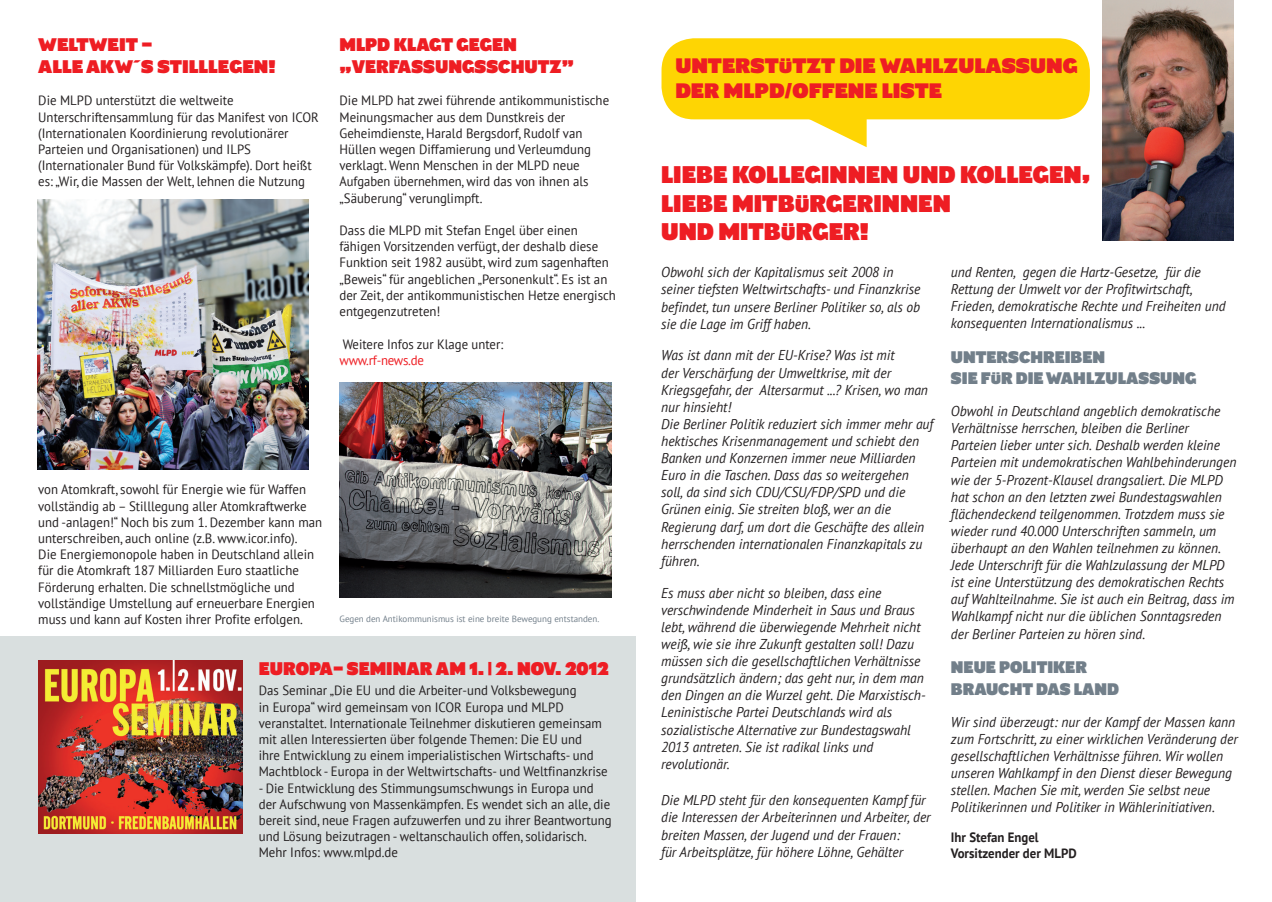
<style>
.page{position:relative;width:1272px;height:902px;background:#fff}
.page>*{position:absolute;margin:0;border:0;box-sizing:border-box;transform-origin:0 0}
.t1{font:23.7px/28.5px "Shire Derbyshire";color:#ee1d23;scale:.95 1}
.t2{font:20.55px/24.8px "Shire Derbyshire";color:#ee1d23}
.t3{font:18px/21.6px "Shire Derbyshire";color:#ee1d23;scale:.95 1}
.t4{font:18px/21.6px "Shire Derbyshire";color:#ee1d23}
.t5{font:16.5px/21.6px "Shire Derbyshire";color:#727f8a;scale:.95 1}
.t6{font:italic 14.25px/17.1px "PT Sans";color:#231f20;scale:.95 1}
.t7{font:13.5px/16.2px "PT Sans";color:#231f20;scale:.95 1}
.t8{font:700 13.5px/16.2px "PT Sans";color:#231f20;scale:.95 1}
.t9{font:13.5px "PT Sans";color:#231f20;scale:.94 1}
.t10{font:13.5px "PT Sans";letter-spacing:-.02em;color:#ee1d23;scale:.95 1}
.t11{font:9px "PT Sans";color:#727f8a}
</style>
<div class="page">
<svg style="left:808px;top:119px;width:58px;height:28px"></svg>
<div style="left:661px;top:38px;width:428px;height:81px;background:#fed503;border-radius:32px"></div>
<img style="left:339px;top:382px;width:272px;height:215px">
<img style="left:1102px;top:0;width:131px;height:240px">
<div style="left:0;top:636px;width:636px;height:265px;background:#d9dfdf"></div>
<img style="left:39px;top:660px;width:204px;height:173px">
<img style="left:37px;top:200px;width:272px;height:269px">
<p class="t4" style="left:38px;top:34px;width:239px">WELTWEIT -<br>ALLE AKW´S STILLLEGEN!</p>
<p class="t7" style="left:38px;top:92px;width:297px">Die MLPD unterstützt die weltweite Unterschriftensammlung für das Manifest von ICOR (Internationalen Koordinierung revolutionärer Parteien und Organisationen) und ILPS (Internationaler Bund für Volkskämpfe). Dort heißt es: „Wir, die Massen der Welt, lehnen die Nutzung</p>
<p class="t3" style="left:339px;top:34px;width:248px">MLPD KLAGT GEGEN „VERFASSUNGSSCHUTZ”</p>
<p class="t7" style="left:339px;top:92px;width:285px">Die MLPD hat zwei führende antikommunistische Meinungsmacher aus dem Dunstkreis der Geheimdienste, Harald Bergsdorf, Rudolf van Hüllen wegen Diffamierung und Verleumdung verklagt. Wenn Menschen in der MLPD neue Aufgaben übernehmen, wird das von ihnen als „Säuberung“ verunglimpft.</p>
<p class="t7" style="left:339px;top:222px;width:292px">Dass die MLPD mit Stefan Engel über einen fähigen Vorsitzenden verfügt, der deshalb diese Funktion seit 1982 ausübt, wird zum sagenhaften „Beweis“ für angeblichen „Personenkult“. Es ist an der Zeit, der antikommunistischen Hetze energisch entgegenzutreten!</p>
<p class="t9" style="left:342px;top:335px;width:172px">Weitere Infos zur Klage unter:</p>
<p class="t10" style="left:339px;top:351px;width:90px">www.rf-news.de</p>
<p class="t7" style="left:38px;top:481px;width:300px">von Atomkraft, sowohl für Energie wie für Waffen vollständig ab – Stilllegung aller Atomkraftwerke und -anlagen!“ Noch bis zum 1. Dezember kann man unterschreiben, auch online (z.B. www.icor.info).<br>Die Energiemonopole haben in Deutschland allein für die Atomkraft 187 Milliarden Euro staatliche Förderung erhalten. Die schnellstmögliche und vollständige Umstellung auf erneuerbare Energien muss und kann auf Kosten ihrer Profite erfolgen.</p>
<p class="t3" style="left:259px;top:657px;width:370px">EUROPA- SEMINAR AM 1. | 2. NOV. 2012</p>
<p class="t7" style="left:259px;top:682px;width:369px">Das Seminar „Die EU und die Arbeiter-und Volksbewegung<br>in Europa“ wird gemeinsam von ICOR Europa und MLPD veranstaltet. Internationale Teilnehmer diskutieren gemeinsam mit allen Interessierten über folgende Themen: Die EU und<br>ihre Entwicklung zu einem imperialistischen Wirtschafts- und Machtblock - Europa in der Weltwirtschafts- und Weltfinanzkrise</p>
<p class="t7" style="left:259px;top:779px;width:373px">- Die Entwicklung des Stimmungsumschwungs in Europa und der Aufschwung von Massenkämpfen. Es wendet sich an alle, die bereit sind, neue Fragen aufzuwerfen und zu ihrer Beantwortung und Lösung beizutragen - weltanschaulich offen, solidarisch.<br>Mehr Infos: www.mlpd.de</p>
<p class="t11" style="left:339px;top:612px;width:261px">Gegen den Antikommunismus ist eine breite Bewegung entstanden.</p>
<h2 class="t2" style="left:675px;top:54px;width:404px">UNTERSTÜTZT DIE WAHLZULASSUNG<br>DER MLPD/OFFENE LISTE</h2>
<h1 class="t1" style="left:661px;top:161px;width:453px">LIEBE KOLLEGINNEN UND KOLLEGEN,<br>LIEBE MITBÜRGERINNEN<br>UND MITBÜRGER!</h1>
<p class="t6" style="left:661px;top:263px;width:274px">Obwohl sich der Kapitalismus seit 2008 in seiner tiefsten Weltwirtschafts- und Finanzkrise befindet, tun unsere Berliner Politiker so, als ob sie die Lage im Griff haben.</p>
<p class="t6" style="left:661px;top:346px;width:288px">Was ist dann mit der EU-Krise? Was ist mit<br>der Verschärfung der Umweltkrise, mit der Kriegsgefahr, der Altersarmut ...? Krisen, wo man nur hinsieht!<br>Die Berliner Politik reduziert sich immer mehr auf hektisches Krisenmanagement und schiebt den Banken und Konzernen immer neue Milliarden Euro in die Taschen. Dass das so weitergehen soll, da sind sich CDU/CSU/FDP/SPD und die Grünen einig. Sie streiten bloß, wer an die Regierung darf, um dort die Geschäfte des allein herrschenden internationalen Finanzkapitals zu führen.</p>
<p class="t6" style="left:661px;top:583px;width:280px">Es muss aber nicht so bleiben, dass eine verschwindende Minderheit in Saus und Braus lebt, während die überwiegende Mehrheit nicht weiß, wie sie ihre Zukunft gestalten soll! Dazu müssen sich die gesellschaftlichen Verhältnisse grundsätzlich ändern; das geht nur, in dem man den Dingen an die Wurzel geht. Die Marxistisch-Leninistische Partei Deutschlands wird als sozialistische Alternative zur Bundestagswahl 2013 antreten. Sie ist radikal links und revolutionär.</p>
<p class="t6" style="left:661px;top:791px;width:285px">Die MLPD steht für den konsequenten Kampf für die Interessen der Arbeiterinnen und Arbeiter, der breiten Massen, der Jugend und der Frauen:<br>für Arbeitsplätze, für höhere Löhne, Gehälter</p>
<p class="t6" style="left:950px;top:263px;width:291px">und Renten, gegen die Hartz-Gesetze, für die Rettung der Umwelt vor der Profitwirtschaft, Frieden, demokratische Rechte und Freiheiten und konsequenten Internationalismus ...</p>
<p class="t5" style="left:950px;top:346px;width:260px">UNTERSCHREIBEN<br>SIE FÜR DIE WAHLZULASSUNG</p>
<p class="t6" style="left:950px;top:402px;width:302px">Obwohl in Deutschland angeblich demokratische Verhältnisse herrschen, bleiben die Berliner Parteien lieber unter sich. Deshalb werden kleine Parteien mit undemokratischen Wahlbehinderungen wie der 5-Prozent-Klausel drangsaliert. Die MLPD hat schon an den letzten zwei Bundestagswahlen flächendeckend teilgenommen. Trotzdem muss sie wieder rund 40.000 Unterschriften sammeln, um überhaupt an den Wahlen teilnehmen zu können.<br>Jede Unterschrift für die Wahlzulassung der MLPD ist eine Unterstützung des demokratischen Rechts auf Wahlteilnahme. Sie ist auch ein Beitrag, dass im Wahlkampf nicht nur die üblichen Sonntagsreden der Berliner Parteien zu hören sind.</p>
<p class="t5" style="left:950px;top:656px;width:178px">NEUE POLITIKER<br>BRAUCHT DAS LAND</p>
<p class="t6" style="left:950px;top:712px;width:303px">Wir sind überzeugt: nur der Kampf der Massen kann zum Fortschritt, zu einer wirklichen Veränderung der gesellschaftlichen Verhältnisse führen. Wir wollen unseren Wahlkampf in den Dienst dieser Bewegung stellen. Machen Sie mit, werden Sie selbst neue Politikerinnen und Politiker in Wählerinitiativen.</p>
<p class="t8" style="left:950px;top:828px;width:134px">Ihr Stefan Engel<br>Vorsitzender der MLPD</p>
</div>
